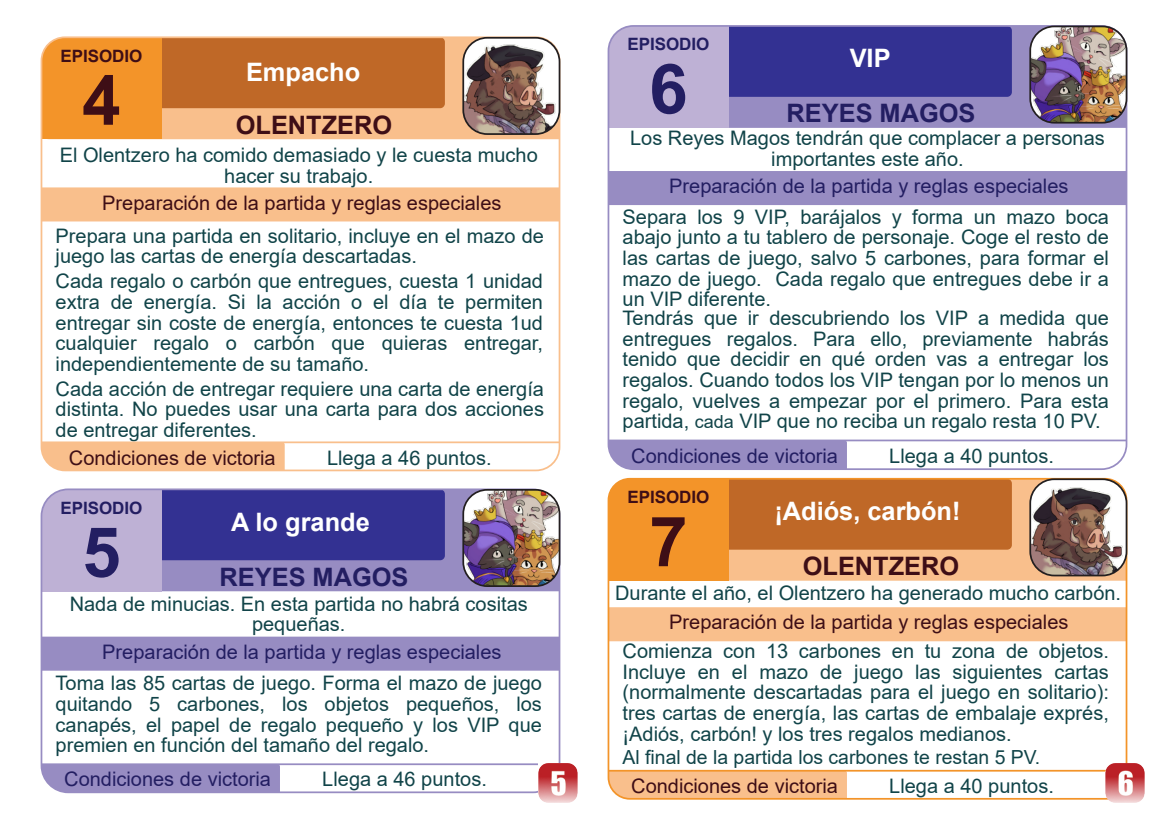
<style>
.page{position:relative;width:1168px;height:828px;background:#fff}
.page>*{position:absolute;margin:0;border:0;box-sizing:border-box;transform-origin:0 0}
.t1{font:700 69.2px "Arial";color:#3e0e16}
.t2{font:700 69.2px "Arial";color:#231e62}
.t3{font:700 25.4px "Arial";color:#fff}
.t4{font:700 25.4px "Arial";color:#231e62}
.t5{font:700 25.4px "Arial";color:#3e0e16}
.t6{font:20px/20.6px "Arial";color:#114449;text-align:justify}
.t7{font:20px "Arial";color:#3e0e16}
.t8{font:20px "Arial";color:#231e62}
.t9{font:19.4px "Arial";color:#114449}
.t10{font:700 17px "Arial";color:#3e0e16}
.t11{font:700 17px "Arial";color:#231e62}
.s1{font-size:18px}
</style>
<div class="page">
<div style="left:161px;top:39px;width:397px;height:100px;background:#f9bf8c"></div>
<div style="left:41px;top:37px;width:404px;height:71px;background:#bf6827;border-radius:5px"></div>
<div style="left:41px;top:37px;width:120px;height:102px;background:#f39429"></div>
<div style="left:44px;top:187px;width:513px;height:34px;background:#f9bf8c"></div>
<svg style="left:41px;top:441px;width:518px;height:29px"></svg>
<div style="left:41px;top:36px;width:519px;height:435px;border:2px solid #f9bf8c;border-radius:24px"></div>
<img style="left:463px;top:38px;width:96px;height:96px;border-radius:24px">
<div style="left:462px;top:37px;width:98px;height:98px;border:2px solid #231f20;border-radius:24px"></div>
<div style="left:161px;top:491px;width:398px;height:100px;background:#978cc2"></div>
<div style="left:41px;top:489px;width:404px;height:71px;background:#333192;border-radius:5px"></div>
<div style="left:41px;top:489px;width:120px;height:102px;background:#beb1d5"></div>
<div style="left:44px;top:636px;width:513px;height:34px;background:#978cc2"></div>
<svg style="left:41px;top:763px;width:497px;height:29px"></svg>
<div style="left:41px;top:488px;width:519px;height:305px;border:2px solid #978cc2;border-radius:27px"></div>
<img style="left:463px;top:490px;width:96px;height:96px;border-radius:24px">
<div style="left:462px;top:489px;width:98px;height:98px;border:2px solid #231f20;border-radius:24px"></div>
<svg style="left:608px;top:439px;width:518px;height:29px"></svg>
<div style="left:728px;top:28px;width:398px;height:100px;background:#978cc2"></div>
<div style="left:608px;top:26px;width:404px;height:71px;background:#333192;border-radius:5px"></div>
<div style="left:608px;top:26px;width:120px;height:102px;background:#beb1d5"></div>
<div style="left:611px;top:171px;width:513px;height:34px;background:#978cc2"></div>
<div style="left:608px;top:25px;width:519px;height:445px;border:2px solid #978cc2;border-radius:25px"></div>
<img style="left:1030px;top:26px;width:96px;height:97px;border-radius:24px">
<div style="left:1029px;top:26px;width:98px;height:98px;border:2px solid #231f20;border-radius:24px"></div>
<svg style="left:728px;top:479px;width:398px;height:102px;background:#f6bc8a"></svg>
<div style="left:608px;top:479px;width:404px;height:70px;background:#bf6827;border-radius:5px"></div>
<div style="left:608px;top:479px;width:120px;height:102px;background:#f39429"></div>
<div style="left:611px;top:607px;width:513px;height:34px;background:#f9bf8c"></div>
<svg style="left:608px;top:770px;width:497px;height:29px"></svg>
<div style="left:608px;top:478px;width:519px;height:321px;border:2px solid #f39429;border-radius:21px"></div>
<img style="left:1030px;top:479px;width:96px;height:96px;border-radius:24px">
<div style="left:1029px;top:478px;width:98px;height:98px;border:2px solid #231f20;border-radius:24px"></div>
<img style="left:1105px;top:763px;width:40px;height:40px">
<img style="left:538px;top:763px;width:40px;height:40px">
<p class="t10" style="left:60px;top:49px;width:84px">EPISODIO</p>
<p class="t3" style="left:246px;top:62px;width:116px">Empacho</p>
<h1 class="t1" style="left:82px;top:74px;width:40px">4</h1>
<p class="t5" style="left:236px;top:115px;width:158px">OLENTZERO</p>
<p class="t6" style="left:60px;top:147px;width:480px;text-align:center">El Olentzero ha comido demasiado y le cuesta mucho hacer su trabajo.</p>
<p class="t7" style="left:102px;top:195px;width:401px">Preparación de la partida y reglas especiales</p>
<p class="t6" style="left:56px;top:227px;width:490px">Prepara una partida en solitario, incluye en el mazo de juego las cartas de energía descartadas.</p>
<p class="t6" style="left:56px;top:273px;width:489px">Cada regalo o carbón que entregues, cuesta 1 unidad extra de energía. Si la acción o el día te permiten entregar sin coste de energía, entonces te cuesta 1ud cualquier regalo o carbón que quieras entregar, independientemente de su tamaño.</p>
<p class="t6" style="left:56px;top:380px;width:490px">Cada acción de entregar requiere una carta de energía distinta. No puedes usar una carta para dos acciones de entregar diferentes.</p>
<p class="t7" style="left:69px;top:450px;width:208px">Condiciones de victoria</p>
<p class="t6" style="left:327px;top:449px;width:166px">Llega a 46 puntos.</p>
<p class="t11" style="left:60px;top:501px;width:84px">EPISODIO</p>
<p class="t3" style="left:231px;top:512px;width:140px">A lo grande</p>
<h1 class="t2" style="left:82px;top:526px;width:40px">5</h1>
<p class="t4" style="left:220px;top:567px;width:190px">REYES MAGOS</p>
<p class="t6" style="left:70px;top:595px;width:460px;text-align:center">Nada de minucias. En esta partida no habrá cositas pequeñas.</p>
<p class="t8" style="left:102px;top:644px;width:401px">Preparación de la partida y reglas especiales</p>
<p class="t6" style="left:56px;top:675px;width:488px">Toma las 85 cartas de juego. Forma el mazo de juego quitando 5 carbones, los objetos pequeños, los canapés, el papel de regalo pequeño y los VIP que premien en función del tamaño del regalo.</p>
<p class="t8" style="left:64px;top:772px;width:208px">Condiciones de victoria</p>
<p class="t6" style="left:322px;top:771px;width:166px">Llega a 46 puntos.</p>
<p class="t11" style="left:627px;top:38px;width:84px">EPISODIO</p>
<h1 class="t2" style="left:649px;top:63px;width:40px">6</h1>
<p class="t3" style="left:850px;top:49px;width:42px">VIP</p>
<p class="t4" style="left:786px;top:104px;width:190px">REYES MAGOS</p>
<p class="t6" style="left:630px;top:130px;width:476px;text-align:center">Los Reyes Magos tendrán que complacer a personas importantes este año.</p>
<p class="t6" style="left:622px;top:208px;width:488px">Separa los 9 VIP, barájalos y forma un mazo boca abajo junto a tu tablero de personaje. Coge el resto de las cartas de juego, salvo 5 carbones, para formar el mazo de juego. Cada regalo que entregues debe ir a un VIP diferente.</p>
<p class="t6" style="left:622px;top:309px;width:488px">Tendrás que ir descubriendo los VIP a medida que entregues regalos. Para ello, previamente habrás tenido que decidir en qué orden vas a entregar los regalos. Cuando todos los VIP tengan por lo menos un regalo, vuelves a empezar por el primero. Para esta partida, <span class="s1">cada</span> VIP que no reciba un regalo resta 10 PV.</p>
<p class="t8" style="left:631px;top:448px;width:208px">Condiciones de victoria</p>
<p class="t6" style="left:889px;top:447px;width:166px">Llega a 40 puntos.</p>
<p class="t8" style="left:669px;top:179px;width:401px">Preparación de la partida y reglas especiales</p>
<p class="t10" style="left:627px;top:491px;width:84px">EPISODIO</p>
<p class="t3" style="left:774px;top:501px;width:188px">¡Adiós, carbón!</p>
<h1 class="t1" style="left:649px;top:516px;width:40px">7</h1>
<p class="t5" style="left:803px;top:557px;width:158px">OLENTZERO</p>
<p class="t6" style="left:615px;top:584px;width:507px">Durante el año, el Olentzero ha generado mucho carbón.</p>
<p class="t6" style="left:622px;top:642px;width:488px">Comienza con 13 carbones en tu zona de objetos.<br>Incluye en el mazo de juego las siguientes cartas (normalmente descartadas para el juego en solitario): tres cartas de energía, las cartas de embalaje exprés, ¡Adiós, carbón! y los tres regalos medianos.</p>
<p class="t9" style="left:622px;top:749px;width:419px">Al final de la partida los carbones te restan 5 PV.</p>
<p class="t7" style="left:631px;top:778px;width:208px">Condiciones de victoria</p>
<p class="t6" style="left:889px;top:777px;width:166px">Llega a 40 puntos.</p>
<p class="t7" style="left:669px;top:615px;width:401px">Preparación de la partida y reglas especiales</p>
</div>
